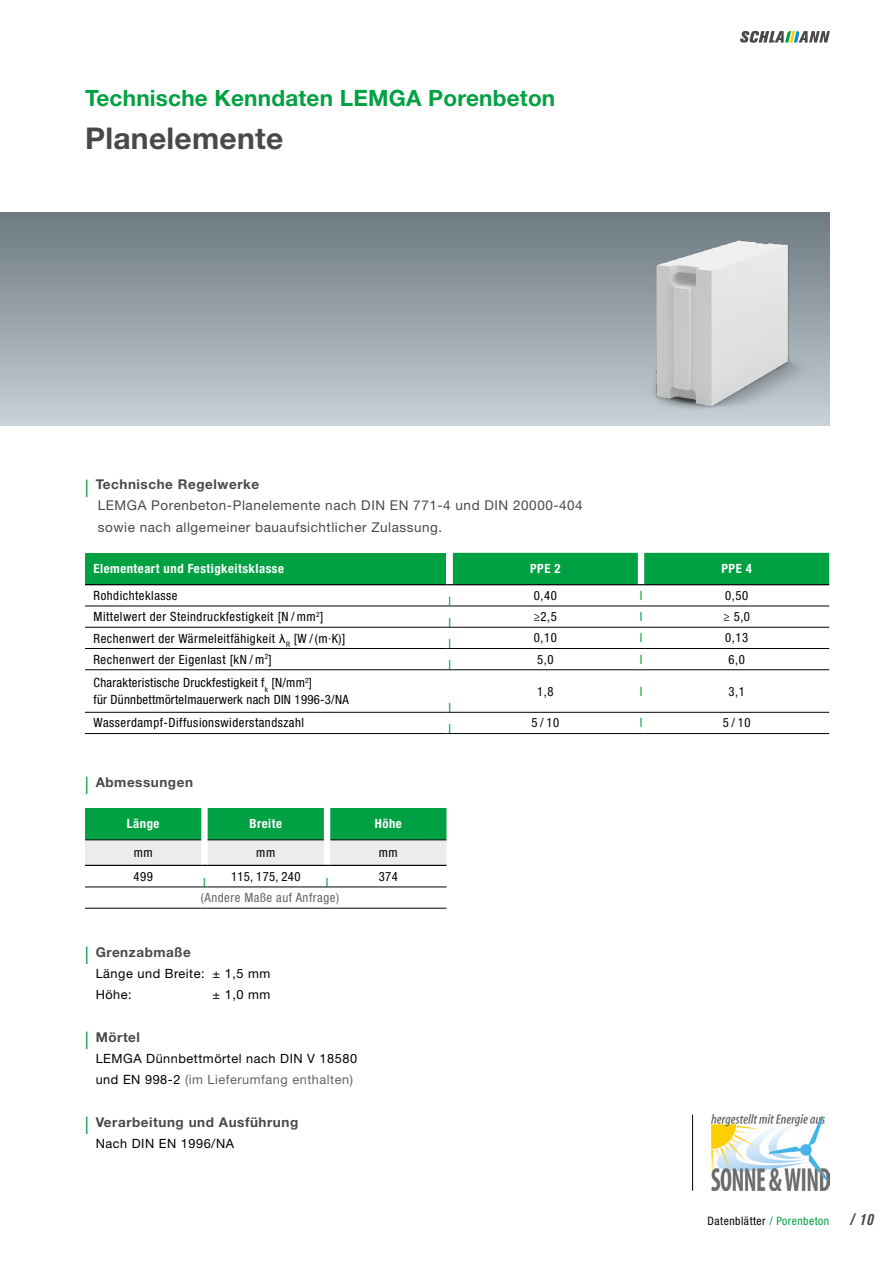
<style>
.page{position:relative;width:893px;height:1263px;background:#fff}
.page>*{position:absolute;margin:0;border:0;box-sizing:border-box;transform-origin:0 0}
.t1{font:700 30px "Helvetica Neue LT Std";letter-spacing:.01em;color:#494948}
.t2{font:700 22.5px "Helvetica Neue LT Std";letter-spacing:.01em;color:#00a142}
.t3{font:italic 700 condensed 16.5px "Akzidenz Grotesk BQ";color:#494948}
.t4{font:13.5px/21.3px "Helvetica Neue LT Std";letter-spacing:.04em;color:#494948}
.t5{font:700 13.5px "Helvetica Neue LT Std";letter-spacing:.04em;color:#494948}
.t6{font:condensed 12.75px "Helvetica Neue LT Std";letter-spacing:.04em;color:#000}
.t7{font:12.75px/21.3px "Helvetica Neue LT Std";letter-spacing:.04em;color:#000}
.t8{font:condensed 12.75px/16.5px "Helvetica Neue LT Std";letter-spacing:.02em;color:#000}
.t9{font:700 condensed 12.75px "Helvetica Neue LT Std";letter-spacing:.04em;color:#fff}
.t10{font:condensed 12.75px "Helvetica Neue LT Std";letter-spacing:.04em;color:#636362}
.t11{font:condensed 12.75px "Helvetica Neue LT Std";color:#00a142}
.t12{font:condensed 11.7px "Helvetica Neue LT Std";letter-spacing:.04em;color:#000}
.s1{font-size:24.3px;color:#00a142}
.s2{font-weight:700}
.s3{font-family:"Arial";font-stretch:normal}
.s4{font-weight:400;font-size:24.3px;color:#00a142}
.s5{color:#636362}
.s6{color:#00a142}
</style>
<div class="page">
<svg style="left:740px;top:31px;width:90px;height:12px"></svg>
<div style="left:85px;top:553px;width:361px;height:32px;background:#00a142"></div>
<hr style="left:85px;top:606px;width:361px;height:1px;background:#000">
<hr style="left:85px;top:627px;width:361px;height:1px;background:#000">
<hr style="left:453px;top:627px;width:185px;height:1px;background:#000">
<hr style="left:644px;top:627px;width:185px;height:1px;background:#000">
<hr style="left:453px;top:606px;width:185px;height:1px;background:#000">
<hr style="left:644px;top:606px;width:185px;height:1px;background:#000">
<hr style="left:85px;top:648px;width:361px;height:1px;background:#000">
<hr style="left:453px;top:648px;width:185px;height:1px;background:#000">
<hr style="left:644px;top:648px;width:185px;height:1px;background:#000">
<hr style="left:85px;top:669px;width:361px;height:1px;background:#000">
<hr style="left:453px;top:669px;width:185px;height:1px;background:#000">
<hr style="left:644px;top:669px;width:185px;height:1px;background:#000">
<hr style="left:85px;top:712px;width:361px;height:1px;background:#000">
<hr style="left:453px;top:712px;width:185px;height:1px;background:#000">
<hr style="left:644px;top:712px;width:185px;height:1px;background:#000">
<hr style="left:85px;top:733px;width:361px;height:1px;background:#000">
<hr style="left:453px;top:733px;width:185px;height:1px;background:#000">
<hr style="left:644px;top:733px;width:185px;height:1px;background:#000">
<hr style="left:85px;top:584px;width:361px;height:1px;background:#000">
<div style="left:446px;top:553px;width:383px;height:32px;background:#00a142"></div>
<hr style="left:644px;top:584px;width:185px;height:1px;background:#000">
<svg style="left:85px;top:808px;width:361px;height:58px;background:#69bd8c"></svg>
<hr style="left:330px;top:865px;width:116px;height:1px;background:#000">
<hr style="left:85px;top:887px;width:116px;height:1px;background:#000">
<hr style="left:208px;top:887px;width:116px;height:1px;background:#000">
<hr style="left:330px;top:887px;width:116px;height:1px;background:#000">
<hr style="left:85px;top:908px;width:116px;height:1px;background:#000">
<hr style="left:208px;top:908px;width:116px;height:1px;background:#000">
<hr style="left:330px;top:908px;width:116px;height:1px;background:#000">
<img style="left:712px;top:1114px;width:117px;height:77px">
<hr style="left:692px;top:1114px;width:1px;height:77px;background:#000">
<div style="left:0;top:213px;width:829px;height:212px;background:linear-gradient(to bottom,#6c7981,#c7cfd6)"></div>
<img style="left:538px;top:212px;width:292px;height:213px">
<h2 class="t2" style="left:85px;top:84px;width:472px">Technische Kenndaten LEMGA Porenbeton</h2>
<h1 class="t1" style="left:85px;top:120px;width:200px">Planelemente</h1>
<p class="t4" style="left:98px;top:473px;width:486px;text-indent:-13px"><span class="s1">I</span> <span class="s2">Technische Regelwerke<br></span>LEMGA Porenbeton-Planelemente nach DIN EN 771-4 und DIN 20000-404 sowie nach allgemeiner bauaufsichtlicher Zulassung.</p>
<p class="t9" style="left:94px;top:561px;width:192px">Elementeart und Festigkeitsklasse</p>
<p class="t9" style="left:530px;top:561px;width:32px">PPE 2</p>
<p class="t9" style="left:721px;top:561px;width:32px">PPE 4</p>
<p class="t6" style="left:94px;top:588px;width:86px">Rohdichteklasse</p>
<p class="t11" style="left:448px;top:594px;width:4px">l</p>
<p class="t6" style="left:534px;top:588px;width:24px">0,40</p>
<p class="t11" style="left:640px;top:588px;width:4px">l</p>
<p class="t6" style="left:725px;top:588px;width:24px">0,50</p>
<p class="t6" style="left:94px;top:609px;width:231px">Mittelwert der Steindruckfestigkeit [N / mm<sup>2</sup>]</p>
<p class="t11" style="left:448px;top:615px;width:4px">l</p>
<p class="t6" style="left:534px;top:609px;width:25px">≥2,5</p>
<p class="t11" style="left:640px;top:609px;width:4px">l</p>
<p class="t6" style="left:723px;top:609px;width:28px">≥ 5,0</p>
<p class="t6" style="left:94px;top:631px;width:253px">Rechenwert der Wärmeleitfähigkeit <span class="s3">λ</span><sub>R</sub> [W /(m·K)]</p>
<p class="t11" style="left:448px;top:636px;width:4px">l</p>
<p class="t6" style="left:534px;top:630px;width:24px">0,10</p>
<p class="t11" style="left:640px;top:630px;width:4px">l</p>
<p class="t6" style="left:725px;top:630px;width:24px">0,13</p>
<p class="t6" style="left:94px;top:652px;width:180px">Rechenwert der Eigenlast [kN / m<sup>2</sup>]</p>
<p class="t11" style="left:448px;top:657px;width:4px">l</p>
<p class="t6" style="left:537px;top:652px;width:18px">5,0</p>
<p class="t11" style="left:640px;top:652px;width:4px">l</p>
<p class="t6" style="left:728px;top:652px;width:18px">6,0</p>
<p class="t8" style="left:94px;top:674px;width:257px">Charakteristische Druckfestigkeit f<sub>k</sub> [N/mm<sup>2</sup>]<br>für Dünnbettmörtelmauerwerk nach DIN 1996-3/NA</p>
<p class="t11" style="left:448px;top:700px;width:4px">l</p>
<p class="t6" style="left:537px;top:684px;width:18px">1,8</p>
<p class="t11" style="left:640px;top:684px;width:4px">l</p>
<p class="t6" style="left:728px;top:684px;width:18px">3,1</p>
<p class="t6" style="left:94px;top:716px;width:212px">Wasserdampf-Diffusionswiderstandszahl</p>
<p class="t11" style="left:448px;top:721px;width:4px">l</p>
<p class="t5" style="left:85px;top:773px;width:110px"><span class="s4">I</span> Abmessungen</p>
<p class="t9" style="left:127px;top:816px;width:34px">Länge</p>
<p class="t9" style="left:249px;top:816px;width:34px">Breite</p>
<p class="t9" style="left:375px;top:816px;width:29px">Höhe</p>
<p class="t6" style="left:134px;top:845px;width:20px">mm</p>
<p class="t6" style="left:256px;top:845px;width:20px">mm</p>
<p class="t6" style="left:379px;top:845px;width:20px">mm</p>
<p class="t6" style="left:133px;top:869px;width:21px">499</p>
<p class="t11" style="left:203px;top:875px;width:4px">l</p>
<p class="t8" style="left:231px;top:868px;width:71px">115, 175, 240</p>
<p class="t11" style="left:326px;top:875px;width:4px">l</p>
<p class="t6" style="left:379px;top:869px;width:21px">374</p>
<p class="t10" style="left:201px;top:890px;width:140px">(Andere Maße auf Anfrage)</p>
<p class="t5" style="left:85px;top:944px;width:108px"><span class="s4">I</span> Grenzabmaße</p>
<p class="t7" style="left:96px;top:963px;width:176px">Länge und Breite: ± 1,5 mm<br>Höhe:</p>
<p class="t7" style="left:213px;top:984px;width:59px">± 1,0 mm</p>
<p class="t5" style="left:85px;top:1029px;width:57px"><span class="s4">I</span> Mörtel</p>
<p class="t7" style="left:96px;top:1048px;width:263px">LEMGA Dünnbettmörtel nach DIN V 18580 und EN 998-2 <span class="s5">(im Lieferumfang enthalten)</span></p>
<p class="t5" style="left:85px;top:1114px;width:215px"><span class="s4">I</span> Verarbeitung und Ausführung</p>
<p class="t7" style="left:96px;top:1133px;width:140px">Nach DIN EN 1996/NA</p>
<p class="t6" style="left:531px;top:716px;width:29px">5/10</p>
<p class="t11" style="left:640px;top:716px;width:4px">l</p>
<p class="t6" style="left:723px;top:716px;width:29px">5/10</p>
<p class="t12" style="left:708px;top:1213px;width:123px">Datenblätter <span class="s6">/ Porenbeton</span></p>
<p class="t3" style="left:850px;top:1209px;width:25px">/ 10</p>
</div>
